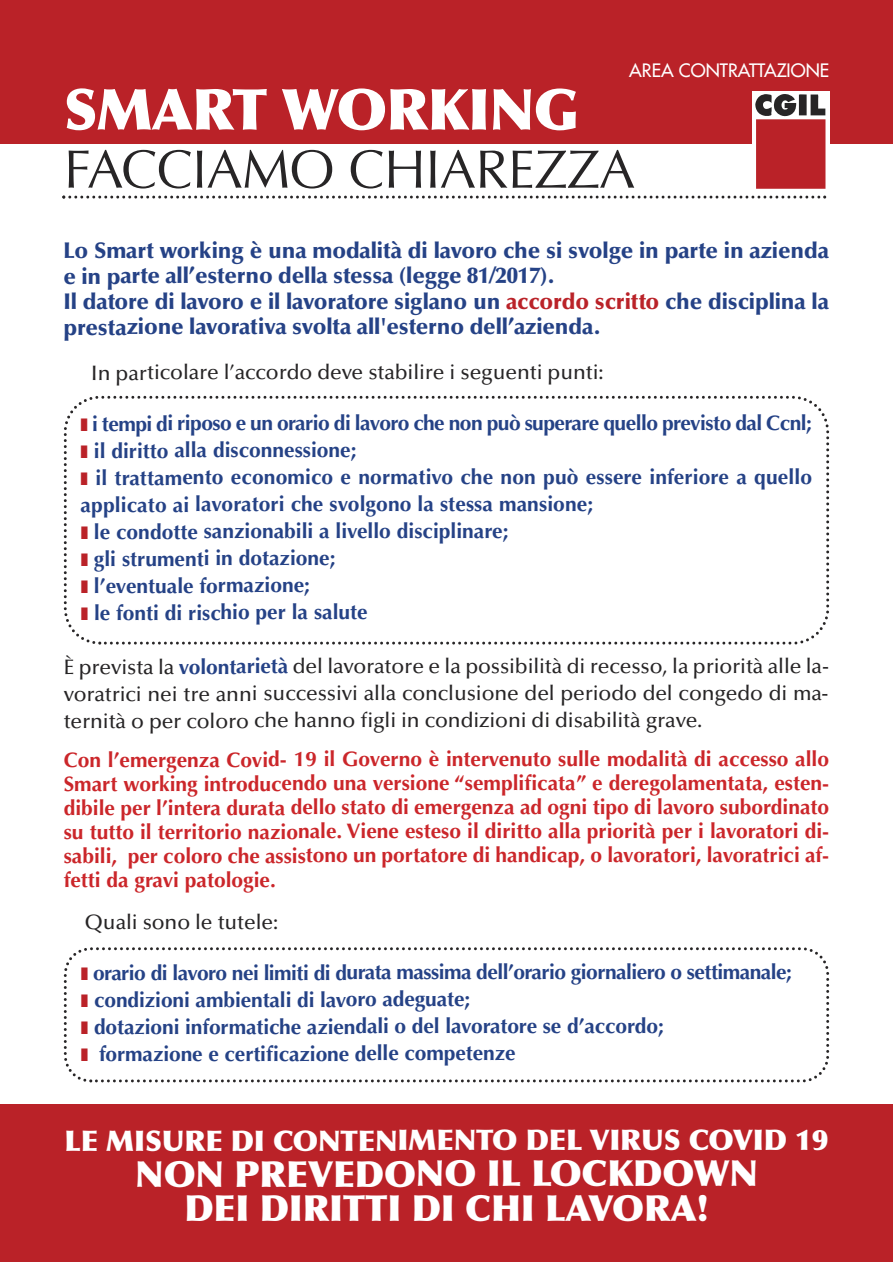
<style>
.page{position:relative;width:893px;height:1263px;background:#fff}
.page>*{position:absolute;margin:0;border:0;box-sizing:border-box;transform-origin:0 0}
.t1{font:900 57px "Optima LT Std";letter-spacing:-.015em;color:#fff}
.t2{font:54px "Optima LT Std";letter-spacing:-.01em;color:#272526}
.t3{font:900 36px/34.5px "Optima LT Std";letter-spacing:-.005em;color:#fff;text-align:center}
.t4{font:900 28.5px "Optima LT Std";letter-spacing:-.005em;color:#fff}
.t5{font:900 22.5px/25.5px "Optima LT Std";letter-spacing:-.005em;color:#254286}
.t6{font:700 21px/27px "Optima LT Std";letter-spacing:-.005em;color:#254286}
.t7{font:700 21px/24px "Optima LT Std";color:#cb262a;text-align:justify}
.t8{font:500 21px/27px "Optima LT Std";letter-spacing:-.005em;color:#272526;text-align:justify}
.t9{font:700 21px "Optima LT Std";letter-spacing:-.025em;color:#254286}
.t10{font:500 18px "Futura Std";color:#fff}
.s1{color:#ba2228}
.s2{font-weight:700;color:#254286}
</style>
<div class="page">
<svg style="left:63px;top:395px;width:767px;height:250px"></svg>
<div style="left:0;top:1104px;width:893px;height:157px;background:#ba2228"></div>
<svg style="left:62px;top:196px;width:764px;height:3px"></svg>
<svg style="left:63px;top:947px;width:767px;height:136px"></svg>
<div style="left:0;top:0;width:893px;height:143px;background:#ba2228"></div>
<div style="left:752px;top:91px;width:77px;height:104px;background:#fff"></div>
<svg style="left:755px;top:94px;width:70px;height:23px"></svg>
<div style="left:756px;top:119px;width:69px;height:70px;background:#ba2228"></div>
<svg style="left:81px;top:418px;width:6px;height:12px"></svg>
<svg style="left:81px;top:445px;width:6px;height:12px"></svg>
<svg style="left:81px;top:472px;width:6px;height:12px"></svg>
<svg style="left:81px;top:526px;width:6px;height:12px"></svg>
<svg style="left:81px;top:553px;width:7px;height:12px"></svg>
<svg style="left:81px;top:580px;width:7px;height:12px"></svg>
<svg style="left:81px;top:607px;width:7px;height:12px"></svg>
<svg style="left:81px;top:967px;width:7px;height:12px"></svg>
<svg style="left:81px;top:994px;width:7px;height:12px"></svg>
<svg style="left:81px;top:1021px;width:7px;height:12px"></svg>
<svg style="left:81px;top:1048px;width:7px;height:12px"></svg>
<p class="t10" style="left:629px;top:62px;width:201px">AREA CONTRATTAZIONE</p>
<h1 class="t1" style="left:64px;top:86px;width:517px">SMART WORKING</h1>
<h2 class="t2" style="left:64px;top:147px;width:573px">FACCIAMO CHIAREZZA</h2>
<p class="t5" style="left:64px;top:240px;width:767px">Lo Smart working è una modalità di lavoro che si svolge in parte in azienda e in parte all’esterno della stessa (legge 81/2017).<br>Il datore di lavoro e il lavoratore siglano un <span class="s1">accordo scritto</span> che disciplina la prestazione lavorativa svolta all'esterno dell’azienda.</p>
<p class="t8" style="left:91px;top:361px;width:514px">In particolare l’accordo deve stabilire i seguenti punti:</p>
<p class="t9" style="left:92px;top:415px;width:721px">i tempi di riposo e un orario di lavoro che non può superare quello previsto dal Ccnl;</p>
<p class="t6" style="left:94px;top:439px;width:264px">il diritto alla disconnessione;</p>
<p class="t6" style="left:95px;top:466px;width:718px">il trattamento economico e normativo che non può essere inferiore a quello</p>
<p class="t6" style="left:81px;top:493px;width:514px">applicato ai lavoratori che svolgono la stessa mansione;</p>
<p class="t6" style="left:94px;top:520px;width:416px">le condotte sanzionabili a livello disciplinare;</p>
<p class="t6" style="left:94px;top:547px;width:243px">gli strumenti in dotazione;</p>
<p class="t6" style="left:94px;top:574px;width:218px">l’eventuale formazione;</p>
<p class="t6" style="left:94px;top:601px;width:275px">le fonti di rischio per la salute</p>
<p class="t8" style="left:64px;top:655px;width:767px">È prevista la <span class="s2">volontarietà</span> del lavoratore e la possibilità di recesso, la priorità alle la&shy;voratrici nei tre anni successivi alla conclusione del periodo del congedo di ma&shy;ternità o per coloro che hanno figli in condizioni di disabilità grave.</p>
<p class="t7" style="left:64px;top:749px;width:767px">Con l’emergenza Covid- 19 il Governo è intervenuto sulle modalità di accesso allo Smart working introducendo una versione “semplificata” e deregolamentata, esten&shy;dibile per l’intera durata dello stato di emergenza ad ogni tipo di lavoro subordinato su tutto il territorio nazionale. Viene esteso il diritto alla priorità per i lavoratori di&shy;sabili, per coloro che assistono un portatore di handicap, o lavoratori, lavoratrici af&shy;fetti da gravi patologie.</p>
<p class="t8" style="left:84px;top:910px;width:195px">Quali sono le tutele:</p>
<p class="t6" style="left:93px;top:961px;width:700px">orario di lavoro nei limiti di durata massima dell’orario giornaliero o settimanale; condizioni ambientali di lavoro adeguate;<br>dotazioni informatiche aziendali o del lavoratore se d’accordo;<br>formazione e certificazione delle competenze</p>
<h3 class="t4" style="left:64px;top:1129px;width:766px">LE MISURE DI CONTENIMENTO DEL VIRUS COVID 19</h3>
<h3 class="t3" style="left:135px;top:1160px;width:624px">NON PREVEDONO IL LOCKDOWN<br>DEI DIRITTI DI CHI LAVORA!</h3>
</div>
